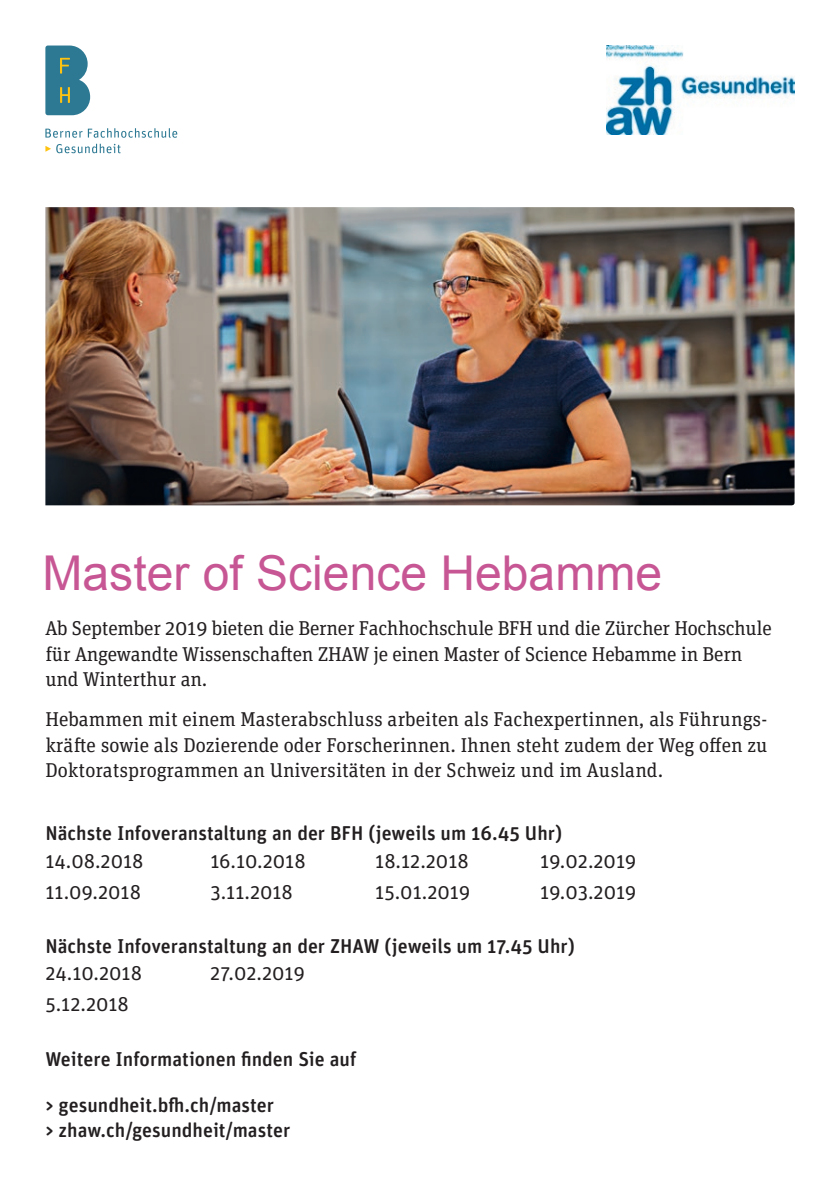
<style>
.page{position:relative;width:840px;height:1191px;background:#fff}
.page>*{position:absolute;margin:0;border:0;box-sizing:border-box;transform-origin:0 0}
.t1{font:48px "Arial";color:#c75694}
.t2{font:20px/25.6px "Unit Slab Pro";letter-spacing:-.015em;color:#231f20}
.t3{font:500 20px/25.6px "Unit Rounded Pro";color:#231f20}
.t4{font:20px/31.2px "Unit Rounded Pro";color:#231f20}
</style>
<div class="page">
<svg style="left:45px;top:46px;width:45px;height:69px"></svg>
<svg style="left:45px;top:129px;width:37px;height:9px"></svg>
<svg style="left:88px;top:128px;width:89px;height:10px"></svg>
<svg style="left:45px;top:144px;width:75px;height:9px"></svg>
<img style="left:606px;top:46px;width:188px;height:89px">
<img style="left:45px;top:207px;width:749px;height:298px">
<h1 class="t1" style="left:43px;top:541px;width:620px">Master of Science Hebamme</h1>
<p class="t2" style="left:45px;top:615px;width:727px">Ab September 2019 bieten die Berner Fachhochschule BFH und die Zürcher Hochschule für Angewandte Wissenschaften ZHAW je einen Master of Science Hebamme in Bern und Winterthur an.</p>
<p class="t2" style="left:45px;top:705px;width:723px;text-align:justify">Hebammen mit einem Masterabschluss arbeiten als Fachexpertinnen, als Führungs&shy;kräfte sowie als Dozierende oder Forscherinnen. Ihnen steht zudem der Weg offen zu Doktoratsprogrammen an Universitäten in der Schweiz und im Ausland.</p>
<p class="t3" style="left:45px;top:819px;width:518px">Nächste Infoveranstaltung an der BFH (jeweils um 16.45 Uhr)</p>
<p class="t4" style="left:45px;top:844px;width:100px">14.08.2018<br>11.09.2018</p>
<p class="t4" style="left:210px;top:844px;width:97px">16.10.2018<br>3.11.2018</p>
<p class="t4" style="left:375px;top:844px;width:96px">18.12.2018<br>15.01.2019</p>
<p class="t4" style="left:540px;top:844px;width:98px">19.02.2019<br>19.03.2019</p>
<p class="t3" style="left:45px;top:932px;width:530px">Nächste Infoveranstaltung an der ZHAW (jeweils um 17.45 Uhr)</p>
<p class="t4" style="left:45px;top:956px;width:98px">24.10.2018<br>5.12.2018</p>
<p class="t4" style="left:210px;top:956px;width:96px">27.02.2019</p>
<p class="t3" style="left:45px;top:1045px;width:312px">Weitere Informationen finden Sie auf</p>
<p class="t3" style="left:45px;top:1091px;width:246px">&gt; gesundheit.bfh.ch/master<br>&gt; zhaw.ch/gesundheit/master</p>
</div>
